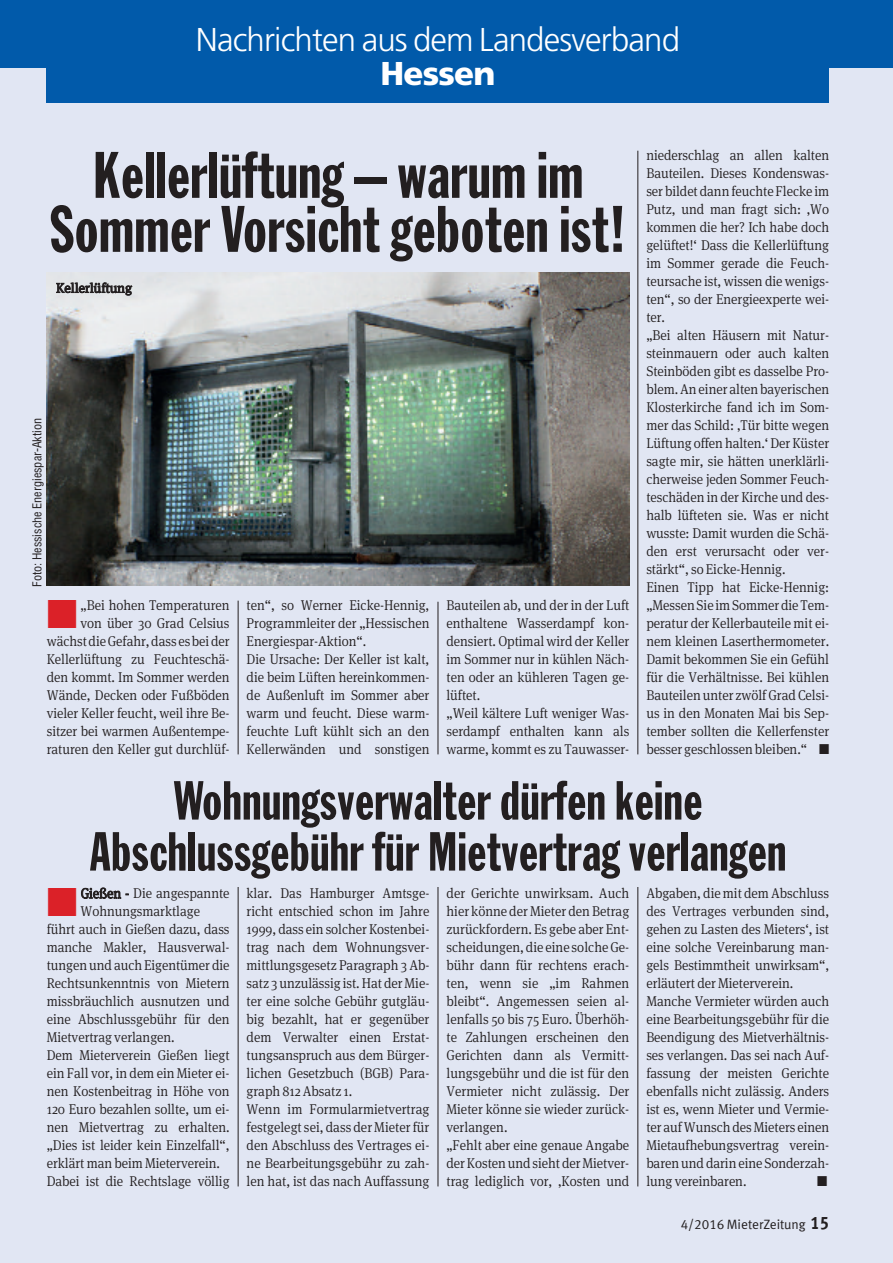
<style>
.page{position:relative;width:893px;height:1263px;background:#e1e6f3}
.page>*{position:absolute;margin:0;border:0;box-sizing:border-box;transform-origin:0 0}
.t1{font:64.5px/54px "Franklin Gothic Extra Cond";letter-spacing:.01em;color:#231f20;text-align:center}
.t2{font:54px/51px "Franklin Gothic Extra Cond";letter-spacing:.01em;color:#231f20;text-align:center}
.t3{font:300 33px "Frutiger";letter-spacing:-.025em;color:#fff}
.t4{font:900 33px "Frutiger";letter-spacing:-.025em;color:#fff}
.t5{font:300 14.25px/18px "Meta Serif OT";letter-spacing:-.005em;color:#231f20;scale:.94 1}
.t6{font:14.25px "Zapf Dingbats";color:#231f20;scale:.94 1}
.t7{font:13.5px "VZ Meta LF";color:#231f20}
.t8{font:300 13.5px "Meta Serif OT";letter-spacing:-.005em;color:#231f20}
.t9{font:condensed 12px "Helvetica";color:#231f20}
.s1{color:#db2128}
.s2{font-weight:700;font-size:18px}
</style>
<div class="page">
<div style="left:47px;top:60px;width:782px;height:42px;background:#015aaa"></div>
<div style="left:0;top:0;width:893px;height:67px;background:#015aaa"></div>
<hr style="left:238px;top:601px;width:1px;height:153px;background:#231f20">
<hr style="left:238px;top:887px;width:1px;height:299px;background:#231f20">
<hr style="left:438px;top:887px;width:1px;height:299px;background:#231f20">
<hr style="left:638px;top:887px;width:1px;height:299px;background:#231f20">
<hr style="left:438px;top:602px;width:1px;height:152px;background:#231f20">
<hr style="left:638px;top:151px;width:1px;height:603px;background:#231f20">
<img style="left:47px;top:272px;width:582px;height:314px">
<h3 class="t3" style="left:196px;top:26px;width:486px">Nachrichten aus dem Landesverband</h3>
<h3 class="t4" style="left:380px;top:60px;width:116px">Hessen</h3>
<p class="t5" style="left:646px;top:147px;width:196px">niederschlag an allen kalten<br>Bauteilen. Dieses Kondenswas&shy;ser bildet dannfeuchte Flecke im<br>Putz, und man fragt sich: ‚Wo kommen die her? Ich habe doch gelüftet!‘ Dass die Kellerlüftung im Sommer gerade die Feuch&shy;teursache ist, wissen die wenigs&shy;ten“, so der Energieexperte wei&shy;ter.<br>„Bei alten Häusern mit Natur&shy;steinmauern oder auch kalten<br>Steinböden gibt es dasselbe Pro&shy;blem.An einer alten bayerischen<br>Klosterkirche fand ich im Som&shy;mer das Schild: ‚Tür bitte wegen<br>Lüftung offen halten.‘ Der Küster sagte mir, sie hätten unerklärli&shy;cherweise jeden Sommer Feuch&shy;teschäden in der Kirche und des&shy;halb lüfteten sie. Was er nicht wusste: Damit wurden die Schä&shy;den erst verursacht oder ver&shy;stärkt“, so Eicke-Hennig.<br>Einen Tipp hat Eicke-Hennig: „MessenSie imSommerdieTem&shy;peratur der Kellerbauteile mit ei&shy;nem kleinen Laserthermometer.<br>Damit bekommen Sie ein Gefühl für die Verhältnisse. Bei kühlen<br>Bauteilen unter zwölf Grad Celsi&shy;us in den Monaten Mai bis Sep&shy;tember sollten die Kellerfenster besser geschlossen bleiben.“ ■</p>
<h2 class="t2" style="left:90px;top:779px;width:698px">Wohnungsverwalter dürfen keine<br>Abschlussgebühr für Mietvertrag verlangen</h2>
<p class="t5" style="left:47px;top:885px;width:196px"><span class="s1">■</span> Gießen - Die angespannte</p>
<h1 class="t1" style="left:50px;top:153px;width:577px">Kellerlüftung – warum im<br>Sommer Vorsicht geboten ist!</h1>
<p class="t8" style="left:56px;top:283px;width:78px">Kellerlüftung</p>
<p class="t9" style="left:30px;top:587px;width:171px;rotate:-90deg">Foto: Hessische Energiespar-Aktion</p>
<p class="t5" style="left:47px;top:597px;width:196px;text-align:right"><span class="s1">■</span> „Bei hohen Temperaturen von über 30 Grad Celsius wächstdieGefahr,dass esbeider<br>Kellerlüftung zu Feuchteschä&shy;den kommt. Im Sommer werden<br>Wände, Decken oder Fußböden vieler Keller feucht, weil ihre Be&shy;sitzer bei warmen Außentempe&shy;raturen den Keller gut durchlüf-</p>
<p class="t5" style="left:247px;top:597px;width:196px">ten“, so Werner Eicke-Hennig,<br>Programmleiter der „Hessischen<br>Energiespar-Aktion“.<br>Die Ursache: Der Keller ist kalt, die beim Lüften hereinkommen&shy;de Außenluft im Sommer aber warm und feucht. Diese warm&shy;feuchte Luft kühlt sich an den<br>Kellerwänden und sonstigen</p>
<p class="t5" style="left:446px;top:597px;width:196px">Bauteilen ab, und der in der Luft enthaltene Wasserdampf kon&shy;densiert. Optimal wird der Keller im Sommer nur in kühlen Näch&shy;ten oder an kühleren Tagen ge&shy;lüftet.<br>„Weil kältere Luft weniger Was&shy;serdampf enthalten kann als warme, kommt es zu Tauwasser-</p>
<p class="t5" style="left:247px;top:885px;width:196px">klar. Das Hamburger Amtsge&shy;richt entschied schon im Jahre<br>1999, dass ein solcher Kostenbei&shy;trag nach dem Wohnungsver&shy;mittlungsgesetz Paragraph 3 Ab&shy;satz 3 unzulässig ist. Hat der Mie&shy;ter eine solche Gebühr gutgläu&shy;big bezahlt, hat er gegenüber dem Verwalter einen Erstat&shy;tungsanspruch aus dem Bürger&shy;lichen Gesetzbuch (BGB) Para&shy;graph 812 Absatz 1.<br>Wenn im Formularmietvertrag festgelegt sei, dass der Mieterfür den Abschluss des Vertrages ei&shy;ne Bearbeitungsgebühr zu zah&shy;len hat, ist das nach Auffassung</p>
<p class="t5" style="left:446px;top:886px;width:196px">der Gerichte unwirksam. Auch hier könne der Mieter denBetrag zurückfordern. Es gebe aber Ent&shy;scheidungen,die eine solcheGe&shy;bühr dann für rechtens erach&shy;ten, wenn sie „im Rahmen bleibt“. Angemessen seien al&shy;lenfalls 50 bis 75 Euro. Überhöh&shy;te Zahlungen erscheinen den<br>Gerichten dann als Vermitt&shy;lungsgebühr und die ist für den<br>Vermieter nicht zulässig. Der<br>Mieter könne sie wieder zurück&shy;verlangen.<br>„Fehlt aber eine genaue Angabe derKostenundsiehtder Mietver&shy;trag lediglich vor, ‚Kosten und</p>
<p class="t5" style="left:646px;top:886px;width:196px">Abgaben, die mit dem Abschluss des Vertrages verbunden sind, gehen zu Lasten des Mieters‘, ist eine solche Vereinbarung man&shy;gels Bestimmtheit unwirksam“, erläutert der Mieterverein.<br>Manche Vermieter würden auch eine Bearbeitungsgebühr für die<br>Beendigung des Mietverhältnis&shy;ses verlangen. Das sei nach Auf&shy;fassung der meisten Gerichte ebenfalls nicht zulässig. Anders ist es, wenn Mieter und Vermie&shy;ter aufWunschdes Mieters einen<br>Mietaufhebungsvertrag verein&shy;baren und darin eine Sonderzah&shy;lung vereinbaren.</p>
<p class="t5" style="left:81px;top:903px;width:129px">Wohnungsmarktlage</p>
<p class="t5" style="left:47px;top:921px;width:196px">führt auch in Gießen dazu, dass</p>
<p class="t5" style="left:47px;top:939px;width:196px">manche Makler, Hausverwal-</p>
<p class="t5" style="left:47px;top:957px;width:196px">tungen und auch Eigentümer die</p>
<p class="t5" style="left:47px;top:975px;width:196px">Rechtsunkenntnis von Mietern</p>
<p class="t5" style="left:47px;top:993px;width:196px">missbräuchlich ausnutzen und</p>
<p class="t5" style="left:47px;top:1011px;width:196px">eine Abschlussgebühr für den</p>
<p class="t5" style="left:47px;top:1029px;width:138px">Mietvertrag verlangen.</p>
<p class="t5" style="left:47px;top:1047px;width:196px">Dem Mieterverein Gießen liegt</p>
<p class="t5" style="left:47px;top:1065px;width:196px">ein Fall vor, in dem ein Mieter ei-</p>
<p class="t5" style="left:47px;top:1083px;width:196px">nen Kostenbeitrag in Höhe von</p>
<p class="t5" style="left:47px;top:1101px;width:196px">120 Euro bezahlen sollte, um ei-</p>
<p class="t5" style="left:47px;top:1119px;width:196px">nen Mietvertrag zu erhalten.</p>
<p class="t5" style="left:47px;top:1137px;width:196px">„Dies ist leider kein Einzelfall“,</p>
<p class="t5" style="left:47px;top:1155px;width:186px">erklärt man beim Mieterverein.</p>
<p class="t5" style="left:47px;top:1173px;width:196px">Dabei ist die Rechtslage völlig</p>
<p class="t6" style="left:817px;top:1173px;width:12px">■</p>
<p class="t7" style="left:681px;top:1216px;width:150px">4/2016 MieterZeitung <span class="s2">15</span></p>
</div>
